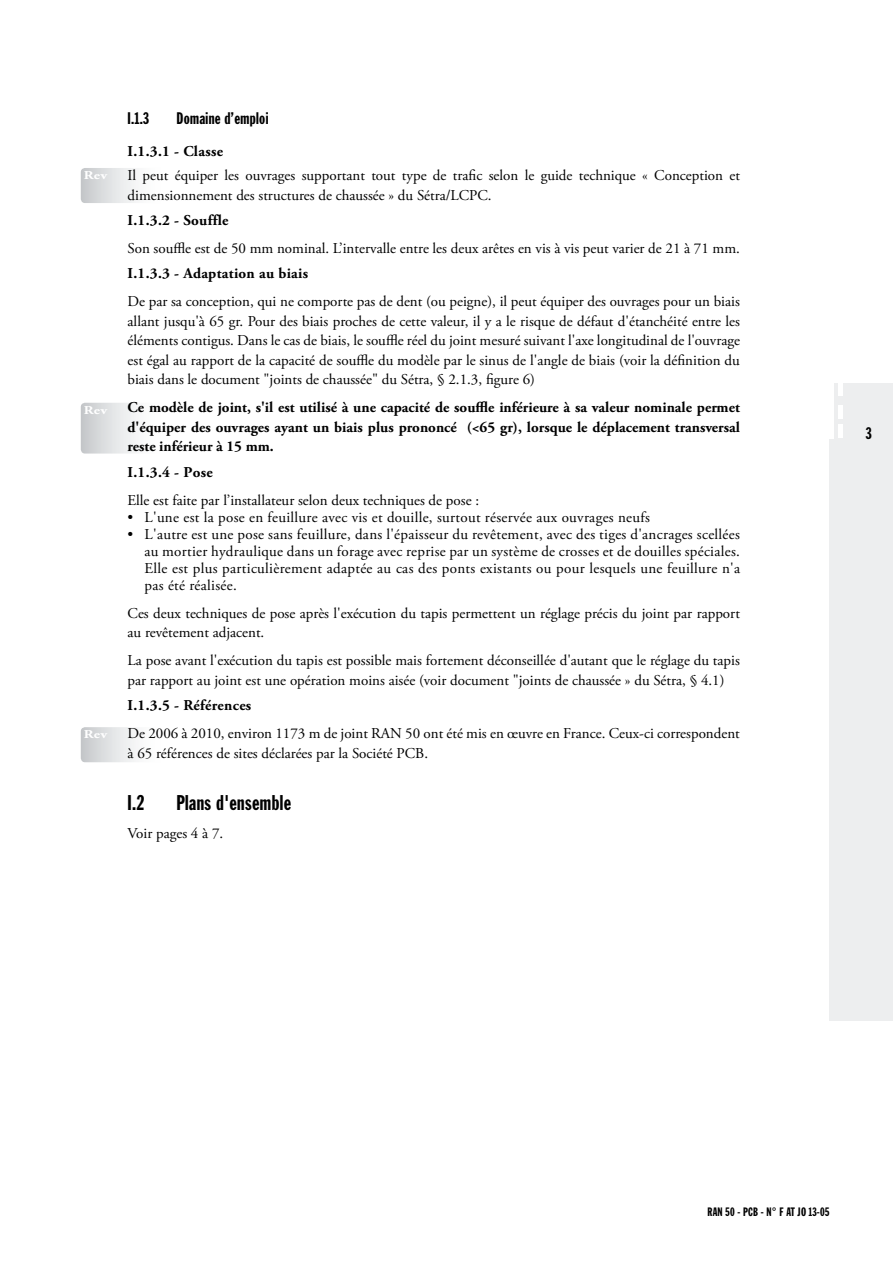
<style>
.page{position:relative;width:893px;height:1263px;background:#fff}
.page>*{position:absolute;margin:0;border:0;box-sizing:border-box;transform-origin:0 0}
.t1{font:21px "Franklin Gothic Extra Cond";letter-spacing:.02em;color:#000}
.t2{font:16.5px "Franklin Gothic Extra Cond";letter-spacing:.02em;color:#000}
.t3{font:15px/19.5px "Adobe Garamond Pro";color:#000}
.t4{font:700 15px/19.5px "Adobe Garamond Pro";color:#000;text-align:justify}
.t5{font:15px "Adobe Garamond Pro";letter-spacing:.02em;color:#000}
.t6{font:700 15px "Adobe Garamond Pro";letter-spacing:.02em;color:#000}
.t7{font:12px "Franklin Gothic Extra Cond";letter-spacing:.02em;color:#000}
.t8{font:700 12px "Adobe Garamond Pro";letter-spacing:.015em;color:#fff;scale:1.25 1}
</style>
<div class="page">
<div style="left:829px;top:383px;width:64px;height:637px;background:#edeeef"></div>
<div style="left:829px;top:383px;width:5px;height:55px;background:#fff"></div>
<div style="left:838px;top:382px;width:5px;height:14px;background:#fff"></div>
<div style="left:838px;top:405px;width:5px;height:13px;background:#fff"></div>
<div style="left:838px;top:425px;width:5px;height:13px;background:#fff"></div>
<svg style="left:81px;top:727px;width:54px;height:35px"></svg>
<svg style="left:81px;top:403px;width:54px;height:51px"></svg>
<svg style="left:81px;top:168px;width:54px;height:35px"></svg>
<p class="t8" style="left:84px;top:168px;width:20px">Rev</p>
<p class="t8" style="left:84px;top:403px;width:20px">Rev</p>
<p class="t8" style="left:84px;top:727px;width:20px">Rev</p>
<p class="t2" style="left:128px;top:109px;width:23px">I.1.3</p>
<p class="t2" style="left:176px;top:109px;width:93px">Domaine d’emploi</p>
<p class="t4" style="left:128px;top:142px;width:97px">I.1.3.1 - Classe</p>
<p class="t3" style="left:128px;top:166px;width:614px">Il peut équiper les ouvrages supportant tout type de trafic selon le guide technique « Conception et dimensionnement des structures de chaussée » du Sétra/LCPC.</p>
<p class="t6" style="left:128px;top:211px;width:102px">I.1.3.2 - Souffle</p>
<p class="t3" style="left:128px;top:239px;width:614px">Son souffle est de 50 mm nominal. L’intervalle entre les deux arêtes en vis à vis peut varier de 21 à 71 mm.</p>
<p class="t6" style="left:128px;top:265px;width:182px">I.1.3.3 - Adaptation au biais</p>
<p class="t3" style="left:128px;top:292px;width:614px;text-align:justify">De par sa conception, qui ne comporte pas de dent (ou peigne), il peut équiper des ouvrages pour un biais allant jusqu'à 65 gr. Pour des biais proches de cette valeur, il y a le risque de défaut d'étanchéité entre les éléments contigus. Dans le cas de biais, le souffle réel du joint mesuré suivant l'axe longitudinal de l'ouvrage est égal au rapport de la capacité de souffle du modèle par le sinus de l'angle de biais (voir la définition du biais dans le document "joints de chaussée" du Sétra, § 2.1.3, figure 6)</p>
<p class="t4" style="left:128px;top:398px;width:614px">Ce modèle de joint, s'il est utilisé à une capacité de souffle inférieure à sa valeur nominale permet d'équiper des ouvrages ayant un biais plus prononcé (&lt;65 gr), lorsque le déplacement transversal reste inférieur à 15 mm.</p>
<p class="t4" style="left:128px;top:463px;width:87px">I.1.3.4 - Pose</p>
<p class="t3" style="left:128px;top:491px;width:353px">Elle est faite par l’installateur selon deux techniques de pose :</p>
<p class="t5" style="left:128px;top:508px;width:524px">• L'une est la pose en feuillure avec vis et douille, surtout réservée aux ouvrages neufs</p>
<p class="t3" style="left:145px;top:526px;width:597px;line-height:17px;text-align:justify;text-indent:-17px">• L'autre est une pose sans feuillure, dans l'épaisseur du revêtement, avec des tiges d'ancrages scellées au mortier hydraulique dans un forage avec reprise par un système de crosses et de douilles spéciales.<br>Elle est plus particulièrement adaptée au cas des ponts existants ou pour lesquels une feuillure n'a pas été réalisée.</p>
<p class="t3" style="left:128px;top:604px;width:614px">Ces deux techniques de pose après l'exécution du tapis permettent un réglage précis du joint par rapport au revêtement adjacent.</p>
<p class="t3" style="left:128px;top:651px;width:614px">La pose avant l'exécution du tapis est possible mais fortement déconseillée d'autant que le réglage du tapis par rapport au joint est une opération moins aisée (voir document "joints de chaussée » du Sétra, § 4.1)</p>
<p class="t6" style="left:128px;top:697px;width:125px">I.1.3.5 - Références</p>
<p class="t3" style="left:128px;top:724px;width:614px">De 2006 à 2010, environ 1173 m de joint RAN 50 ont été mis en œuvre en France. Ceux-ci correspondent à 65 références de sites déclarées par la Société PCB.</p>
<h1 class="t1" style="left:128px;top:791px;width:18px">I.2</h1>
<h1 class="t1" style="left:176px;top:791px;width:116px">Plans d'ensemble</h1>
<p class="t3" style="left:128px;top:824px;width:97px">Voir pages 4 à 7.</p>
<p class="t2" style="left:866px;top:424px;width:7px">3</p>
<p class="t7" style="left:708px;top:1205px;width:123px">RAN 50 - PCB - N° F AT JO 13-05</p>
</div>
